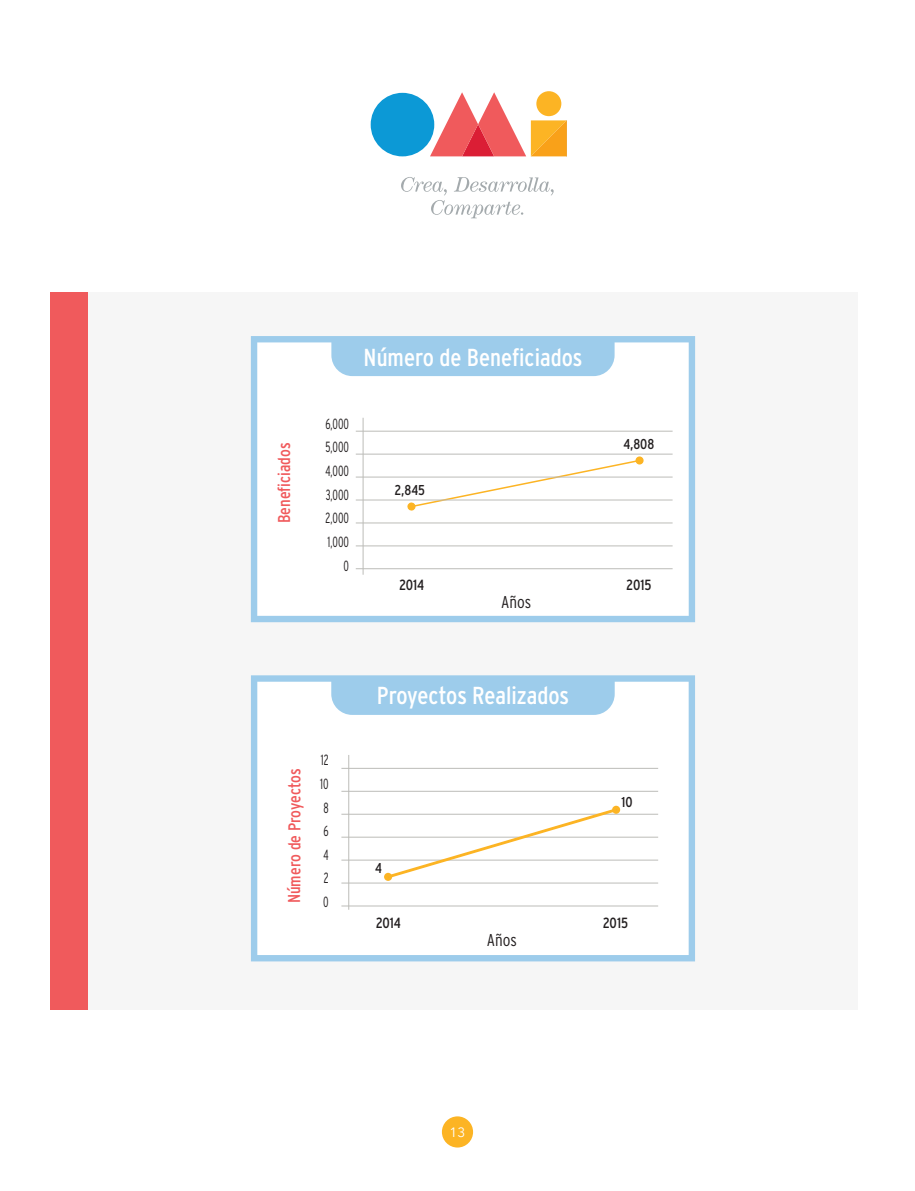
<style>
.page{position:relative;width:915px;height:1191px;background:#fff}
.page>*{position:absolute;margin:0;border:0;box-sizing:border-box;transform-origin:0 0}
.t1{font:condensed 24.6px "Interstate";color:#fff}
.t2{font:condensed 17.1px "Interstate";color:#f05a5c}
.t3{font:300 condensed 17.1px "Interstate";color:#231f20}
.t4{font:300 condensed 14.7px/23.5px "Interstate";color:#231f20;text-align:right;scale:.8 1}
.t5{font:condensed 14.7px "Interstate";color:#231f20}
.t6{font:condensed 14.25px "Interstate";color:#231f20}
.t7{font:13.5px "Avenir Next";color:#fff}
</style>
<div class="page">
<div style="left:88px;top:292px;width:769px;height:717px;background:#f6f6f6"></div>
<svg style="left:401px;top:177px;width:152px;height:41px"></svg>
<svg style="left:430px;top:92px;width:136px;height:64px"></svg>
<div style="left:370px;top:93px;width:64px;height:63px;background:#0c99d6;border-radius:50%"></div>
<div style="left:442px;top:1116px;width:31px;height:31px;background:#fcb424;border-radius:50%"></div>
<div style="left:50px;top:292px;width:38px;height:717px;background:#f05a5c"></div>
<svg style="left:251px;top:336px;width:443px;height:286px;fill:#fff"></svg>
<div style="left:331px;top:338px;width:283px;height:38px;background:#9dcceb"></div>
<hr style="left:363px;top:418px;width:1px;height:157px;background:#bcbcb8">
<svg style="left:635px;top:456px;width:8px;height:8px"></svg>
<svg style="left:406px;top:459px;width:235px;height:52px"></svg>
<svg style="left:251px;top:675px;width:443px;height:286px;fill:#fff"></svg>
<div style="left:331px;top:676px;width:283px;height:39px;background:#9dcceb"></div>
<hr style="left:348px;top:755px;width:1px;height:154px;background:#bcbcb8">
<hr style="left:341px;top:905px;width:317px;height:1px;background:#bcbcb8">
<hr style="left:341px;top:882px;width:317px;height:1px;background:#bcbcb8">
<hr style="left:341px;top:860px;width:317px;height:1px;background:#bcbcb8">
<hr style="left:341px;top:837px;width:317px;height:1px;background:#bcbcb8">
<hr style="left:341px;top:814px;width:317px;height:1px;background:#bcbcb8">
<hr style="left:341px;top:791px;width:317px;height:1px;background:#bcbcb8">
<hr style="left:341px;top:768px;width:317px;height:1px;background:#bcbcb8">
<svg style="left:384px;top:872px;width:8px;height:9px"></svg>
<svg style="left:612px;top:805px;width:8px;height:9px"></svg>
<svg style="left:387px;top:808px;width:229px;height:70px"></svg>
<hr style="left:355px;top:545px;width:317px;height:1px;background:#bcbcb8">
<hr style="left:355px;top:523px;width:317px;height:1px;background:#bcbcb8">
<hr style="left:355px;top:500px;width:317px;height:1px;background:#bcbcb8">
<hr style="left:355px;top:477px;width:317px;height:1px;background:#bcbcb8">
<hr style="left:355px;top:454px;width:317px;height:1px;background:#bcbcb8">
<hr style="left:355px;top:431px;width:317px;height:1px;background:#bcbcb8">
<hr style="left:355px;top:568px;width:317px;height:1px;background:#bcbcb8">
<p class="t2" style="left:274px;top:523px;width:82px;rotate:-90deg">Beneficiados</p>
<h1 class="t1" style="left:363px;top:343px;width:220px">Número de Beneficiados</h1>
<p class="t4" style="left:325px;top:412px;width:31px">6,000<br>5,000<br>4,000<br>3,000<br>2,000<br>1,000<br>0</p>
<p class="t6" style="left:394px;top:482px;width:32px">2,845</p>
<p class="t6" style="left:623px;top:436px;width:32px">4,808</p>
<p class="t5" style="left:399px;top:577px;width:27px">2014</p>
<p class="t5" style="left:626px;top:577px;width:27px">2015</p>
<p class="t3" style="left:501px;top:592px;width:32px">Años</p>
<p class="t2" style="left:285px;top:903px;width:136px;rotate:-90deg">Número de Proyectos</p>
<p class="t4" style="left:320px;top:748px;width:12px;text-align:justify">12<br>10<br>8<br>6<br>4<br>2</p>
<p class="t4" style="left:323px;top:890px;width:8px">0</p>
<h1 class="t1" style="left:377px;top:682px;width:193px">Proyectos Realizados</h1>
<p class="t6" style="left:375px;top:860px;width:8px">4</p>
<p class="t6" style="left:621px;top:794px;width:13px">10</p>
<p class="t5" style="left:375px;top:915px;width:27px">2014</p>
<p class="t5" style="left:602px;top:915px;width:27px">2015</p>
<p class="t3" style="left:486px;top:930px;width:32px">Años</p>
<p class="t7" style="left:449px;top:1120px;width:17px">13</p>
</div>
